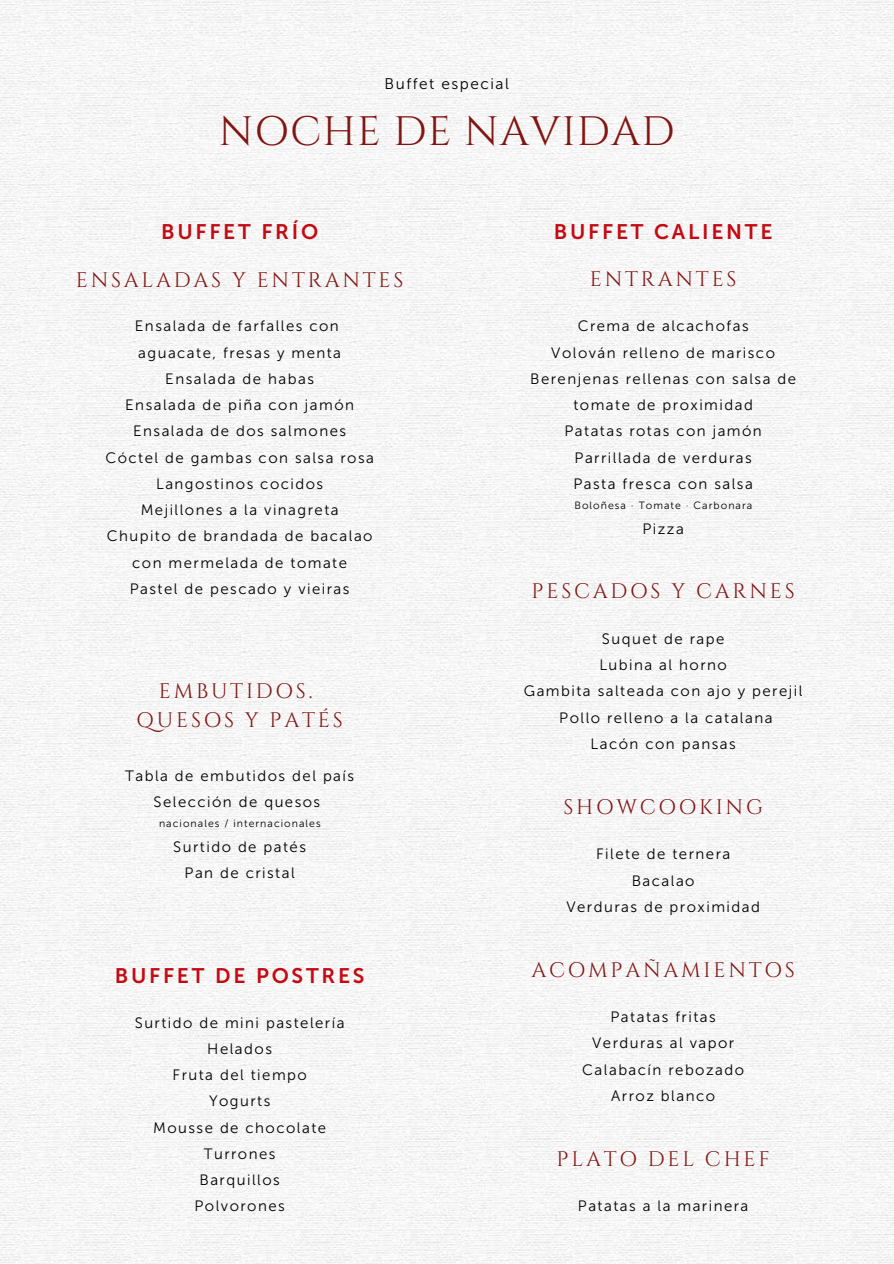
<style>
.page{position:relative;width:894px;height:1264px;background:#fff}
.page>*{position:absolute;margin:0;border:0;box-sizing:border-box;transform-origin:0 0}
.t1{font:41.1px "Cinzel";letter-spacing:.03em;color:#811512}
.t2{font:21px/29.2px "Cinzel";letter-spacing:.13em;color:#811512;text-align:center}
.t3{font:21px "Museo Sans 700";letter-spacing:.13em;color:#c40a13}
.t4{font:15.45px "Museo Sans 300";letter-spacing:.1em;color:#000}
.t5{font:15px/26.2px "Museo Sans 300";letter-spacing:.1em;color:#000;text-align:center}
.t6{font:10.5px "Museo Sans 300";letter-spacing:.1em;color:#000}
</style>
<div class="page">
<img style="left:0;top:0;width:893px;height:1263px">
<p class="t4" style="left:384px;top:74px;width:126px">Buffet especial</p>
<h1 class="t1" style="left:219px;top:105px;width:457px">NOCHE DE NAVIDAD</h1>
<h2 class="t3" style="left:161px;top:219px;width:158px">BUFFET FRÍO</h2>
<h2 class="t2" style="left:76px;top:266px;width:329px">ENSALADAS Y ENTRANTES</h2>
<p class="t5" style="left:105px;top:313px;width:270px">Ensalada de farfalles con aguacate, fresas y menta<br>Ensalada de habas<br>Ensalada de piña con jamón<br>Ensalada de dos salmones<br>Cóctel de gambas con salsa rosa<br>Langostinos cocidos<br>Mejillones a la vinagreta<br>Chupito de brandada de bacalao con mermelada de tomate<br>Pastel de pescado y vieiras</p>
<h2 class="t2" style="left:137px;top:677px;width:207px">EMBUTIDOS.<br>QUESOS Y PATÉS</h2>
<p class="t5" style="left:125px;top:762px;width:230px">Tabla de embutidos del país<br>Selección de quesos</p>
<p class="t6" style="left:159px;top:817px;width:163px">nacionales / internacionales</p>
<p class="t5" style="left:173px;top:833px;width:134px">Surtido de patés<br>Pan de cristal</p>
<h2 class="t3" style="left:115px;top:963px;width:251px">BUFFET DE POSTRES</h2>
<p class="t5" style="left:135px;top:1009px;width:211px">Surtido de mini pastelería<br>Helados<br>Fruta del tiempo<br>Yogurts<br>Mousse de chocolate<br>Turrones<br>Barquillos<br>Polvorones</p>
<h2 class="t3" style="left:553px;top:219px;width:220px">BUFFET CALIENTE</h2>
<h2 class="t2" style="left:589px;top:265px;width:148px">ENTRANTES</h2>
<p class="t5" style="left:530px;top:313px;width:267px">Crema de alcachofas<br>Volován relleno de marisco<br>Berenjenas rellenas con salsa de tomate de proximidad<br>Patatas rotas con jamón<br>Parrillada de verduras<br>Pasta fresca con salsa</p>
<p class="t6" style="left:574px;top:499px;width:179px">Boloñesa · Tomate · Carbonara</p>
<p class="t5" style="left:642px;top:515px;width:43px">Pizza</p>
<h2 class="t2" style="left:531px;top:577px;width:264px">PESCADOS Y CARNES</h2>
<p class="t5" style="left:523px;top:625px;width:280px">Suquet de rape<br>Lubina al horno<br>Gambita salteada con ajo y perejil<br>Pollo relleno a la catalana<br>Lacón con pansas</p>
<h2 class="t2" style="left:563px;top:793px;width:201px">SHOWCOOKING</h2>
<p class="t5" style="left:566px;top:841px;width:195px">Filete de ternera<br>Bacalao<br>Verduras de proximidad</p>
<h2 class="t2" style="left:531px;top:956px;width:265px">ACOMPAÑAMIENTOS</h2>
<p class="t5" style="left:582px;top:1004px;width:163px">Patatas fritas<br>Verduras al vapor<br>Calabacín rebozado<br>Arroz blanco</p>
<h2 class="t2" style="left:556px;top:1145px;width:214px">PLATO DEL CHEF</h2>
<p class="t5" style="left:577px;top:1193px;width:172px">Patatas a la marinera</p>
</div>
